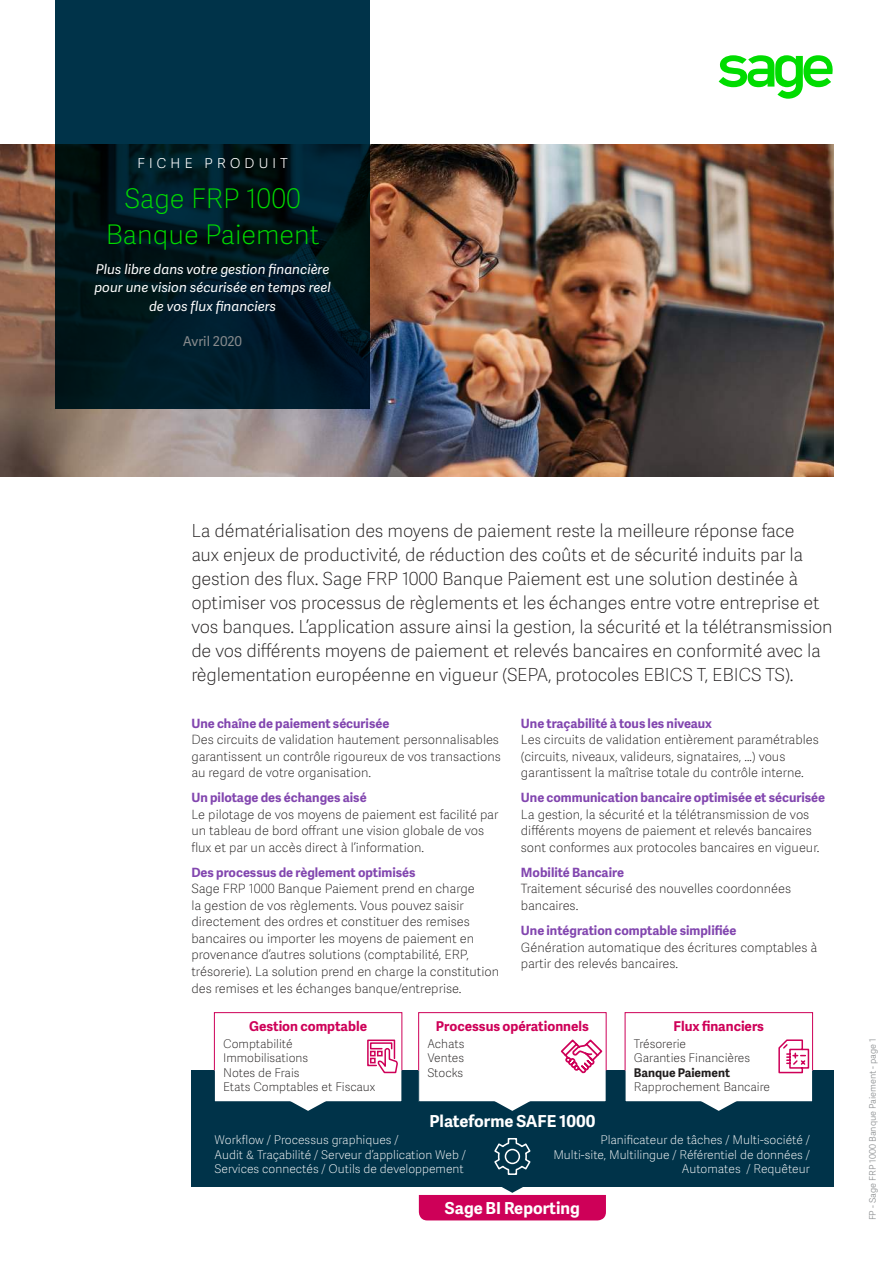
<style>
.page{position:relative;width:893px;height:1263px;background:#fff}
.page>*{position:absolute;margin:0;border:0;box-sizing:border-box;transform-origin:0 0}
.t1{font:27px/36px "Adelle Sans SAGE Th";color:#00dc00;text-align:center}
.t2{font:18px/24px "Adelle Sans SAGE Th";letter-spacing:-.01em;color:#221f1f}
.t3{font:18px "Adelle Sans SAGE Th";letter-spacing:.2em;color:#fff}
.t4{font:700 16.5px "Adelle Sans SAGE";color:#fff}
.t5{font:italic 13.5px/18px "Adelle Sans SAGE";color:#fff;text-align:center}
.t6{font:700 13.5px "Adelle Sans SAGE";color:#ce0058}
.t7{font:13.5px "Adelle Sans SAGE";color:#888b8d}
.t8{font:12.75px/16.5px "Adelle Sans SAGE Th";color:#221f1f}
.t9{font:700 12.75px "Adelle Sans SAGE";color:#8246af}
.t10{font:12px/14.4px "Adelle Sans SAGE Th";color:#fff}
.t11{font:12px/14.4px "Adelle Sans SAGE Th";color:#221f1f}
.t12{font:700 12px "Adelle Sans SAGE";color:#221f1f}
.t13{font:9px "Adelle Sans SAGE Lt";color:#888b8d}
</style>
<div class="page">
<div style="left:191px;top:1070px;width:642px;height:116px;background:#003349"></div>
<div style="left:215px;top:1013px;width:187px;height:88px;background:#fff"></div>
<div style="left:419px;top:1013px;width:187px;height:88px;background:#fff"></div>
<div style="left:625px;top:1013px;width:187px;height:88px;background:#fff"></div>
<svg style="left:419px;top:1186px;width:187px;height:34px"></svg>
<div style="left:214px;top:1012px;width:188px;height:58px;border:1px solid #ce0058"></div>
<div style="left:418px;top:1012px;width:188px;height:58px;border:1px solid #ce0058"></div>
<div style="left:625px;top:1012px;width:188px;height:58px;border:1px solid #ce0058"></div>
<svg style="left:290px;top:1101px;width:36px;height:10px"></svg>
<svg style="left:494px;top:1101px;width:37px;height:10px"></svg>
<svg style="left:700px;top:1101px;width:37px;height:10px"></svg>
<img style="left:0;top:145px;width:833px;height:331px">
<svg style="left:494px;top:1138px;width:37px;height:37px"></svg>
<svg style="left:366px;top:1039px;width:33px;height:35px"></svg>
<svg style="left:778px;top:1039px;width:32px;height:35px"></svg>
<svg style="left:559px;top:1039px;width:45px;height:35px"></svg>
<svg style="left:719px;top:55px;width:114px;height:44px"></svg>
<svg style="left:55px;top:0;width:315px;height:408px;background:#00212f"></svg>
<h2 class="t3" style="left:137px;top:154px;width:152px">fiche produit</h2>
<h1 class="t1" style="left:106px;top:183px;width:215px">Sage FRP 1000<br>Banque Paiement</h1>
<p class="t5" style="left:94px;top:262px;width:238px">Plus libre dans votre gestion financière pour une vision sécurisée en temps reel de vos flux financiers</p>
<p class="t7" style="left:183px;top:335px;width:61px">Avril 2020</p>
<p class="t2" style="left:191px;top:520px;width:643px">La dématérialisation des moyens de paiement reste la meilleure réponse face<br>aux enjeux de productivité, de réduction des coûts et de sécurité induits par la gestion des flux. Sage FRP 1000 Banque Paiement est une solution destinée à optimiser vos processus de règlements et les échanges entre votre entreprise et vos banques. L’application assure ainsi la gestion, la sécurité et la télétransmission de vos différents moyens de paiement et relevés bancaires en conformité avec la règlementation européenne en vigueur (SEPA, protocoles EBICS T, EBICS TS).</p>
<p class="t9" style="left:191px;top:718px;width:200px">Une chaîne de paiement sécurisée</p>
<p class="t8" style="left:191px;top:733px;width:311px">Des circuits de validation hautement personnalisables garantissent un contrôle rigoureux de vos transactions au regard de votre organisation.</p>
<p class="t9" style="left:191px;top:792px;width:177px">Un pilotage des échanges aisé</p>
<p class="t8" style="left:191px;top:807px;width:309px">Le pilotage de vos moyens de paiement est facilité par un tableau de bord offrant une vision globale de vos flux et par un accès direct à l’information.</p>
<p class="t9" style="left:191px;top:867px;width:226px">Des processus de règlement optimisés</p>
<p class="t8" style="left:191px;top:882px;width:309px">Sage FRP 1000 Banque Paiement prend en charge<br>la gestion de vos règlements. Vous pouvez saisir directement des ordres et constituer des remises bancaires ou importer les moyens de paiement en provenance d’autres solutions (comptabilité, ERP, trésorerie). La solution prend en charge la constitution des remises et les échanges banque/entreprise.</p>
<p class="t9" style="left:521px;top:718px;width:193px">Une traçabilité à tous les niveaux</p>
<p class="t8" style="left:521px;top:733px;width:299px">Les circuits de validation entièrement paramétrables (circuits, niveaux, valideurs, signataires, …) vous garantissent la maîtrise totale du contrôle interne.</p>
<p class="t9" style="left:521px;top:792px;width:306px">Une communication bancaire optimisée et sécurisée</p>
<p class="t8" style="left:521px;top:807px;width:300px">La gestion, la sécurité et la télétransmission de vos différents moyens de paiement et relevés bancaires sont conformes aux protocoles bancaires en vigueur.</p>
<p class="t9" style="left:521px;top:867px;width:105px">Mobilité Bancaire</p>
<p class="t8" style="left:521px;top:882px;width:272px">Traitement sécurisé des nouvelles coordonnées bancaires.</p>
<p class="t9" style="left:521px;top:925px;width:217px">Une intégration comptable simplifiée</p>
<p class="t8" style="left:521px;top:940px;width:298px">Génération automatique des écritures comptables à partir des relevés bancaires.</p>
<p class="t6" style="left:249px;top:1021px;width:119px">Gestion comptable</p>
<p class="t11" style="left:223px;top:1037px;width:154px">Comptabilité<br>Immobilisations<br>Notes de Frais<br>Etats Comptables et Fiscaux</p>
<p class="t6" style="left:436px;top:1021px;width:154px">Processus opérationnels</p>
<p class="t11" style="left:427px;top:1037px;width:39px;text-align:justify">Achats Ventes Stocks</p>
<p class="t4" style="left:429px;top:1114px;width:168px">Plateforme SAFE 1000</p>
<p class="t6" style="left:674px;top:1021px;width:92px">Flux financiers</p>
<p class="t11" style="left:634px;top:1037px;width:118px">Trésorerie<br>Garanties Financières</p>
<p class="t12" style="left:634px;top:1067px;width:98px">Banque Paiement</p>
<p class="t11" style="left:634px;top:1080px;width:138px">Rapprochement Bancaire</p>
<p class="t10" style="left:215px;top:1134px;width:253px">Workflow / Processus graphiques /<br>Audit &amp; Traçabilité / Serveur d’application Web /<br>Services connectés / Outils de developpement</p>
<p class="t10" style="left:553px;top:1134px;width:258px;text-align:right">Planificateur de tâches / Multi-société /<br>Multi-site, Multilingue / Référentiel de données /<br>Automates / Requêteur</p>
<p class="t4" style="left:445px;top:1201px;width:136px">Sage BI Reporting</p>
<p class="t13" style="left:869px;top:1220px;width:184px;rotate:-90deg">FP - Sage FRP 1000 Banque Paiement - page 1</p>
</div>
